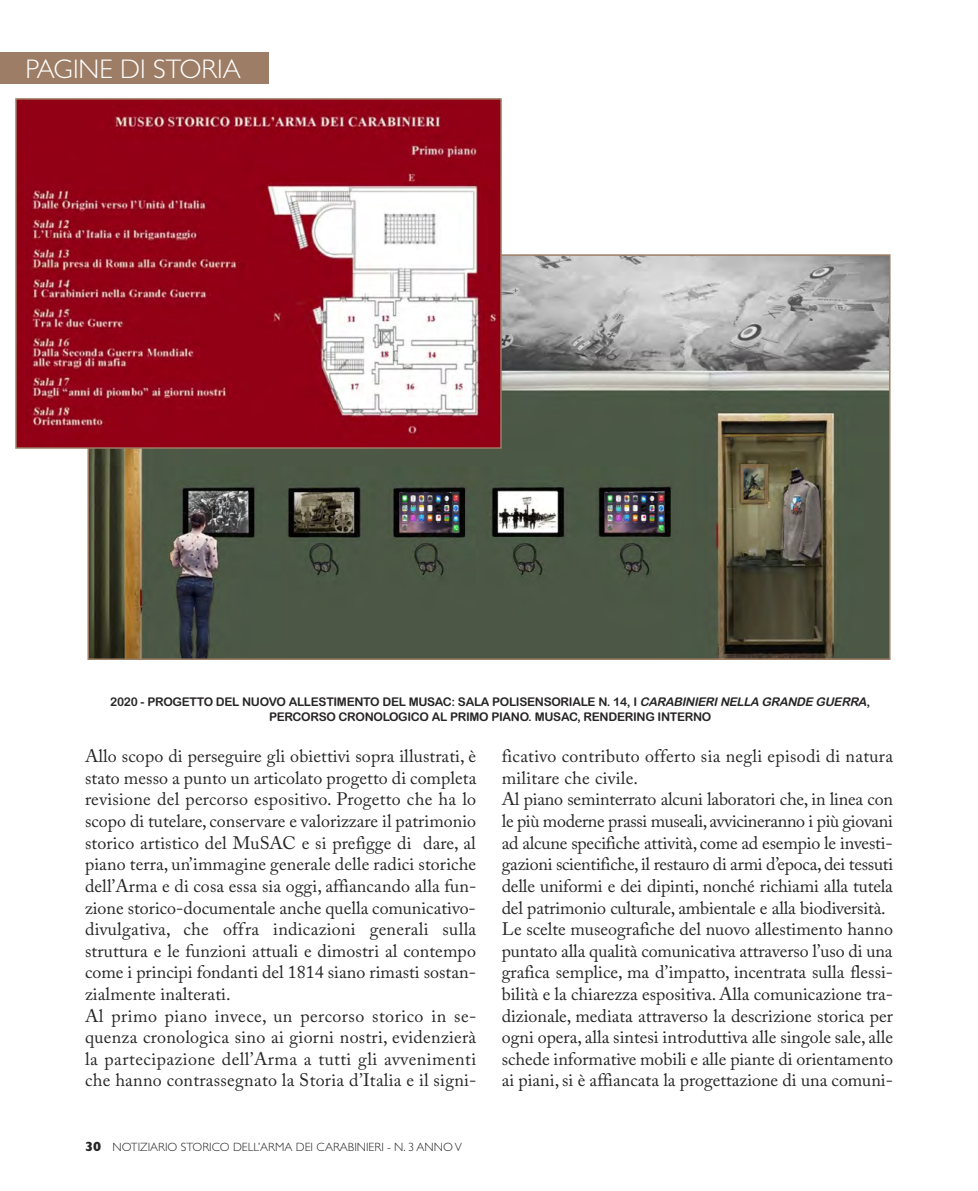
<style>
.page{position:relative;width:978px;height:1191px;background:#fff}
.page>*{position:absolute;margin:0;border:0;box-sizing:border-box;transform-origin:0 0}
.t1{font:300 27px "Gill Sans";color:#fff}
.t2{font:18px/21.6px "Adobe Caslon Pro";color:#272526}
.t3{font:12px/15px "Arial Rounded MT Bold";letter-spacing:-.025em;color:#272526;text-align:center}
.t4{font:300 12px "Gill Sans";color:#272526}
.s1{font-style:italic}
.s2{font-weight:700;font-size:13.5px}
</style>
<div class="page">
<div style="left:0;top:52px;width:269px;height:32px;background:#9d7d65"></div>
<img style="left:90px;top:257px;width:797px;height:400px">
<img style="left:18px;top:101px;width:481px;height:345px">
<div style="left:15px;top:98px;width:487px;height:351px;border:2px solid #9d7d65"></div>
<h1 class="t1" style="left:26px;top:52px;width:217px">PAGINE DI STORIA</h1>
<p class="t3" style="left:110px;top:694px;width:761px">2020 - PROGETTO DEL NUOVO ALLESTIMENTO DEL MUSAC: SALA POLISENSORIALE N. 14, I <span class="s1">CARABINIERINELLA GRANDE GUERRA</span>,<br>PERCORSO CRONOLOGICO AL PRIMO PIANO. MUSAC, RENDERING INTERNO</p>
<p class="t2" style="left:85px;top:747px;width:393px">Allo scopo di perseguire gli obiettivi sopra illustrati, è stato messo a punto un articolato progetto di completa revisione del percorso espositivo. Progetto che ha lo scopo di tutelare, conservare e valorizzare il patrimonio storico artistico del MuSAC e si prefigge di dare, al piano terra, un’immagine generale delle radici storiche dell’Arma e di cosa essa sia oggi, affiancando alla fun&shy;zione storico-documentale anche quella comunicativo&shy;divulgativa, che offra indicazioni generali sulla struttura e le funzioni attuali e dimostri al contempo come i principi fondanti del 1814 siano rimasti sostan&shy;zialmente inalterati.<br>Al primo piano invece, un percorso storico in se&shy;quenza cronologica sino ai giorni nostri, evidenzierà la partecipazione dell’Arma a tutti gli avvenimenti che hanno contrassegnato la Storia d’Italia e il signi-</p>
<p class="t2" style="left:502px;top:747px;width:393px">ficativo contributo offerto sia negli episodi di natura militare che civile.<br>Al piano seminterrato alcuni laboratori che, in linea con le più moderne prassi museali, avvicineranno i più giovani ad alcune specifiche attività, come ad esempio le investi&shy;gazioni scientifiche, il restauro di armi d’epoca, dei tessuti delle uniformi e dei dipinti, nonché richiami alla tutela del patrimonio culturale, ambientale e alla biodiversità.<br>Le scelte museografiche del nuovo allestimento hanno puntato alla qualità comunicativa attraverso l’uso di una grafica semplice, ma d’impatto, incentrata sulla flessi&shy;bilità e la chiarezza espositiva. Alla comunicazione tra&shy;dizionale, mediata attraverso la descrizione storica per ogni opera, alla sintesi introduttiva alle singole sale, alle schede informative mobili e alle piante di orientamento ai piani, si è affiancata la progettazione di una comuni-</p>
<p class="t4" style="left:85px;top:1140px;width:378px"><span class="s2">30</span> NOTIZIARIO STORICO DELL’ARMA DEI CARABINIERI - N. 3 ANNO V</p>
</div>
